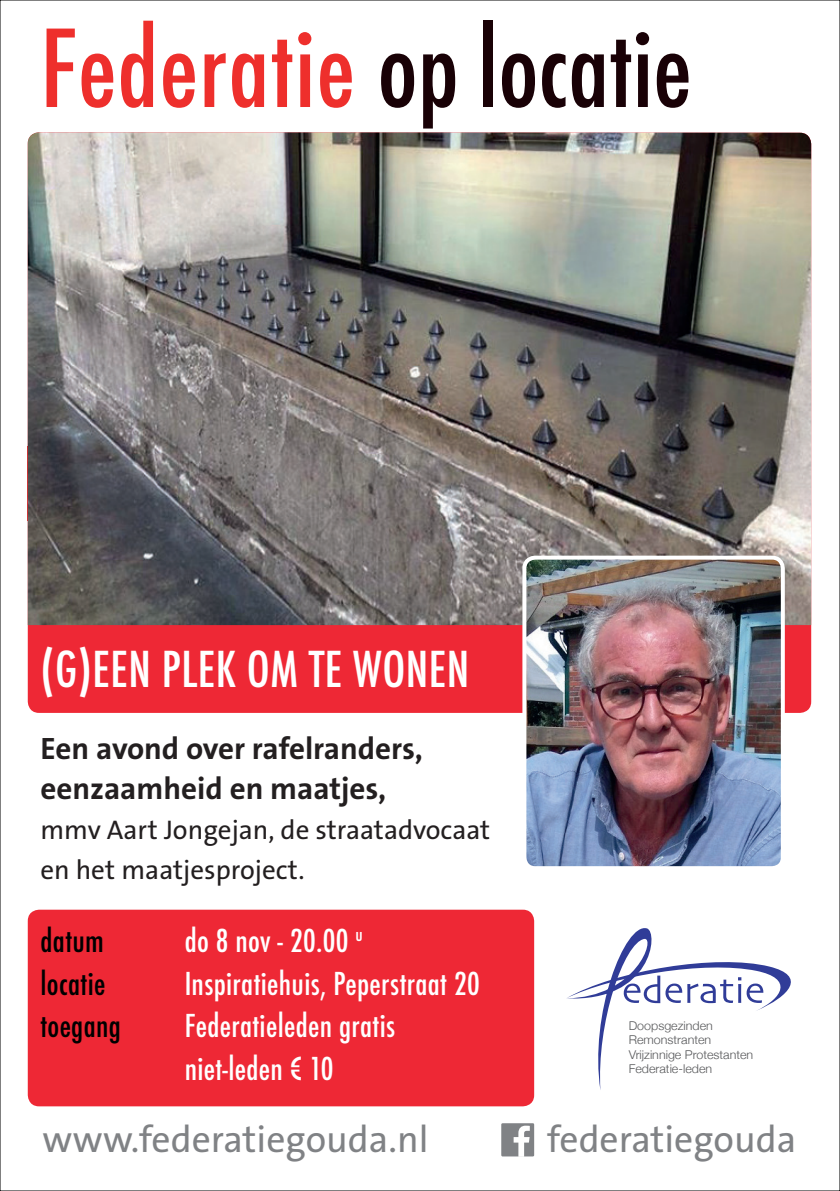
<style>
.page{position:relative;width:840px;height:1191px;background:#fff}
.page>*{position:absolute;margin:0;border:0;box-sizing:border-box;transform-origin:0 0}
.t1{font:500 condensed 104px "Futura";letter-spacing:.01em;color:#ee2f2c}
.t2{font:500 condensed 48px "Futura";letter-spacing:.01em;color:#fff}
.t3{font:37.6px "The Sans B5 Plain";color:#808285}
.t4{font:700 31px/40px "The Sans B7";color:#231f20}
.t5{font:500 condensed 30.6px/43px "Futura";letter-spacing:.01em;color:#fff}
.t6{font:500 condensed 30.6px "Futura";letter-spacing:.01em;color:#000}
.t7{font:27px/40px "The Sans B5 Plain";color:#231f20}
.t8{font:300 12.2px/14.6px "Helvetica Neue";color:#57585a}
.s1{color:#190106}
</style>
<div class="page">
<div style="left:501px;top:1123px;width:33px;height:33px;background:#808285"></div>
<svg style="left:513px;top:1125px;width:16px;height:31px"></svg>
<div style="left:28px;top:132px;width:782px;height:581px;background:#ee2835;border-radius:11px"></div>
<img style="left:28px;top:132px;width:782px;height:493px">
<div style="left:28px;top:909px;width:506px;height:197px;background:#ee2835;border-radius:11px"></div>
<svg style="left:567px;top:928px;width:224px;height:162px"></svg>
<img style="left:524px;top:557px;width:258px;height:308px">
<div style="left:522px;top:555px;width:262px;height:315px;border:4px solid #fff;border-radius:11px"></div>
<h1 class="t1" style="left:40px;top:2px;width:652px">Federatie <span class="s1">op locatie</span></h1>
<h2 class="t2" style="left:40px;top:638px;width:430px">(G)EEN PLEK OM TE WONEN</h2>
<p class="t4" style="left:40px;top:729px;width:383px">Een avond over rafelranders, eenzaamheid en maatjes,</p>
<p class="t7" style="left:40px;top:810px;width:451px">mmv Aart Jongejan, de straatadvocaat en het maatjesproject.</p>
<p class="t6" style="left:40px;top:920px;width:65px">datum</p>
<p class="t5" style="left:184px;top:919px;width:179px">do 8 nov - 20.00 <sup>u</sup></p>
<p class="t6" style="left:40px;top:963px;width:66px">locatie</p>
<p class="t5" style="left:184px;top:962px;width:296px">Inspiratiehuis, Peperstraat 20</p>
<p class="t6" style="left:40px;top:1006px;width:82px">toegang</p>
<p class="t5" style="left:184px;top:1004px;width:212px">Federatieleden gratis niet-leden € 10</p>
<p class="t8" style="left:628px;top:1017px;width:126px">Doopsgezinden<br>Remonstranten<br>Vrijzinnige Protestanten<br>Federatie-leden</p>
<p class="t3" style="left:43px;top:1119px;width:387px">www.federatiegouda.nl</p>
<p class="t3" style="left:547px;top:1119px;width:250px">federatiegouda</p>
</div>
